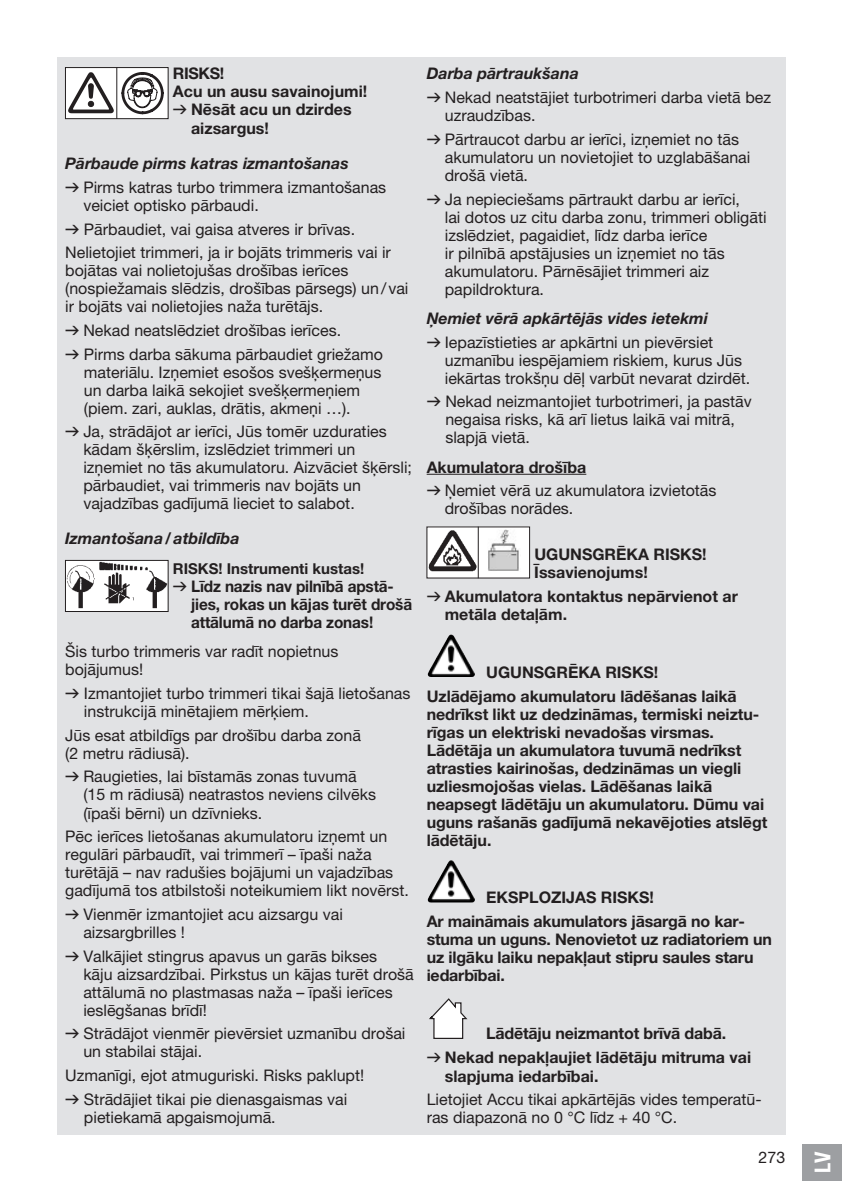
<style>
.page{position:relative;width:842px;height:1191px;background:#fff}
.page>*{position:absolute;margin:0;border:0;box-sizing:border-box;transform-origin:0 0}
.t1{font:22px "GARDENA Pro Bo Cond";color:#fff}
.t2{font:16px/18px "GARDENA Pro";color:#231f20}
.t3{font:700 16px/18px "GARDENA Pro";letter-spacing:-.005em;color:#231f20}
.t4{font:700 16px/18px "GARDENA Pro";letter-spacing:-.005em;color:#231f20;scale:.96 1}
.t5{font:italic 700 16px "GARDENA Pro";color:#231f20}
.t6{font:700 15px "GARDENA Pro";color:#231f20}
.s1{font-family:"Formdruck";font-weight:400}
.s2{font-weight:700;font-style:italic}
.s3{font-family:"Formdruck"}
.s4{font-weight:700}
</style>
<div class="page">
<div style="left:57px;top:57px;width:728px;height:1077px;background:#e1e2e4"></div>
<div style="left:65px;top:68px;width:103px;height:51px;background:#fff"></div>
<div style="left:65px;top:67px;width:103px;height:52px;border:1px solid #231f20"></div>
<hr style="left:116px;top:67px;width:1px;height:52px;background:#231f20">
<svg style="left:68px;top:72px;width:46px;height:41px"></svg>
<svg style="left:121px;top:72px;width:43px;height:42px"></svg>
<img style="left:67px;top:562px;width:99px;height:48px">
<div style="left:65px;top:560px;width:103px;height:52px;border:1px solid #231f20"></div>
<hr style="left:427px;top:474px;width:159px;height:1px;background:#231f20">
<div style="left:427px;top:527px;width:103px;height:51px;background:#fff"></div>
<div style="left:427px;top:526px;width:103px;height:52px;border:1px solid #231f20"></div>
<hr style="left:478px;top:526px;width:1px;height:52px;background:#231f20">
<img style="left:427px;top:526px;width:51px;height:52px">
<img style="left:488px;top:529px;width:31px;height:42px">
<img style="left:427px;top:634px;width:48px;height:43px">
<img style="left:427px;top:860px;width:48px;height:42px">
<svg style="left:429px;top:998px;width:39px;height:41px"></svg>
<div style="left:802px;top:1143px;width:40px;height:37px;background:#9d9fa2"></div>
<p class="t3" style="left:173px;top:64px;width:53px">RISKS!</p>
<p class="t3" style="left:173px;top:82px;width:196px">Acu un ausu savainojumi!</p>
<p class="t3" style="left:173px;top:100px;width:180px"><span class="s1">v</span> Nēsāt acu un dzirdes</p>
<p class="t3" style="left:191px;top:119px;width:79px">aizsargus!</p>
<p class="t2" style="left:65px;top:151px;width:323px;line-height:23.6px"><span class="s2">Pārbaude pirms katras izmantošanas<br></span><span class="s3">v</span> Pirms katras turbo trimmera izmantošanas</p>
<p class="t2" style="left:65px;top:193px;width:327px;line-height:23.6px;text-indent:18px">veiciet optisko pārbaudi.<br><span class="s3">v</span> Pārbaudiet, vai gaisa atveres ir brīvas.<br>Nelietojiet trimmeri, ja ir bojāts trimmeris vai ir</p>
<p class="t2" style="left:65px;top:261px;width:345px">bojātas vai nolietojušas drošības ierīces (nospiežamais slēdzis, drošības pārsegs) un/ vai ir bojāts vai nolietojies naža turētājs.</p>
<p class="t2" style="left:65px;top:318px;width:319px;line-height:23.6px"><span class="s3">v</span> Nekad neatslēdziet drošības ierīces.<br><span class="s3">v</span> Pirms darba sākuma pārbaudiet griežamo</p>
<p class="t2" style="left:84px;top:362px;width:299px">materiālu. Izņemiet esošos svešķermeņus un darba laikā sekojiet svešķermeņiem (piem. zari, auklas, drātis, akmeņi …).</p>
<p class="t2" style="left:83px;top:422px;width:330px;text-indent:-18px"><span class="s3">v</span> Ja, strādājot ar ierīci, Jūs tomēr uzduraties kādam šķērslim, izslēdziet trimmeri un izņemiet no tās akumulatoru. Aizvāciet šķērsli; pārbaudiet, vai trimmeris nav bojāts un vajadzības gadījumā lieciet to salabot.</p>
<p class="t5" style="left:65px;top:528px;width:176px">Izmantošana/atbildība</p>
<p class="t6" style="left:173px;top:559px;width:193px">RISKS! Instrumenti kustas!</p>
<p class="t4" style="left:191px;top:577px;width:232px;text-indent:-18px"><span class="s1">v</span> Līdz nazis nav pilnībā apstā&shy;jies, rokas un kājas turēt drošā attālumā no darba zonas!</p>
<p class="t2" style="left:65px;top:642px;width:275px">Šis turbo trimmeris var radīt nopietnus bojājumus!</p>
<p class="t2" style="left:84px;top:684px;width:328px;text-indent:-19px"><span class="s3">v</span> Izmantojiet turbo trimmeri tikai šajā lietošanas instrukcijā minētajiem mērķiem.</p>
<p class="t2" style="left:65px;top:726px;width:297px">Jūs esat atbildīgs par drošību darba zonā (2 metru rādiusā).</p>
<p class="t2" style="left:83px;top:767px;width:294px;text-indent:-18px"><span class="s3">v</span> Raugieties, lai bīstamās zonas tuvumā (15 m rādiusā) neatrastos neviens cilvēks (īpaši bērni) un dzīvnieks.</p>
<p class="t2" style="left:65px;top:827px;width:345px">Pēc ierīces lietošanas akumulatoru izņemt un regulāri pārbaudīt, vai trimmerī – īpaši naža turētājā – nav radušies bojājumi un vajadzības gadījumā tos atbilstoši noteikumiem likt novērst.</p>
<p class="t2" style="left:83px;top:905px;width:261px;text-indent:-18px"><span class="s3">v</span> Vienmēr izmantojiet acu aizsargu vai aizsargbrilles !</p>
<p class="t2" style="left:83px;top:946px;width:332px;text-indent:-18px"><span class="s3">v</span> Valkājiet stingrus apavus un garās bikses<br>kāju aizsardzībai. Pirkstus un kājas turēt drošā attālumā no plastmasas naža – īpaši ierīces ieslēgšanas brīdī!</p>
<p class="t2" style="left:83px;top:1024px;width:324px;text-indent:-18px"><span class="s3">v</span> Strādājot vienmēr pievērsiet uzmanību drošai un stabilai stājai.</p>
<p class="t2" style="left:65px;top:1063px;width:301px;line-height:23.6px">Uzmanīgi, ejot atmuguriski. Risks paklupt! <span class="s3">v</span> Strādājiet tikai pie dienasgaismas vai</p>
<p class="t2" style="left:84px;top:1107px;width:193px">pietiekamā apgaismojumā.</p>
<p class="t2" style="left:427px;top:62px;width:346px;line-height:23.6px"><span class="s2">Darba pārtraukšana<br></span><span class="s3">v</span> Nekad neatstājiet turbotrimeri darba vietā bez</p>
<p class="t2" style="left:427px;top:103px;width:314px;line-height:23.6px;text-indent:18px">uzraudzības.<br><span class="s3">v</span> Pārtraucot darbu ar ierīci, izņemiet no tās</p>
<p class="t2" style="left:445px;top:148px;width:307px">akumulatoru un novietojiet to uzglabāšanai drošā vietā.</p>
<p class="t2" style="left:445px;top:190px;width:323px;text-indent:-18px"><span class="s3">v</span> Ja nepieciešams pārtraukt darbu ar ierīci,<br>lai dotos uz citu darba zonu, trimmeri obligāti izslēdziet, pagaidiet, līdz darba ierīce<br>ir pilnībā apstājusies un izņemiet no tās akumulatoru. Pārnēsājiet trimmeri aiz papildroktura.</p>
<p class="t2" style="left:427px;top:306px;width:288px;line-height:23.6px"><span class="s2">Ņemiet vērā apkārtējās vides ietekmi </span><span class="s3">v</span> Iepazīstieties ar apkārtni un pievērsiet</p>
<p class="t2" style="left:445px;top:351px;width:307px">uzmanību iespējamiem riskiem, kurus Jūs iekārtas trokšņu dēļ varbūt nevarat dzirdēt.</p>
<p class="t2" style="left:445px;top:392px;width:308px;text-indent:-19px"><span class="s3">v</span> Nekad neizmantojiet turbotrimeri, ja pastāv negaisa risks, kā arī lietus laikā vai mitrā, slapjā vietā.</p>
<p class="t2" style="left:427px;top:455px;width:291px;line-height:23.6px"><span class="s4">Akumulatora drošība<br></span><span class="s3">v</span> Ņemiet vērā uz akumulatora izvietotās</p>
<p class="t2" style="left:445px;top:499px;width:130px">drošības norādes.</p>
<p class="t3" style="left:534px;top:545px;width:174px">UGUNSGRĒKA RISKS!<br>Īssavienojums!</p>
<p class="t3" style="left:445px;top:587px;width:295px;text-indent:-18px"><span class="s1">v</span> Akumulatora kontaktus nepārvienot ar metāla detaļām.</p>
<p class="t3" style="left:427px;top:660px;width:312px;line-height:23.6px;text-indent:60px">UGUNSGRĒKA RISKS!<br>Uzlādējamo akumulatoru lādēšanas laikā</p>
<p class="t3" style="left:427px;top:704px;width:342px">nedrīkst likt uz dedzināmas, termiski neiztu&shy;rīgas un elektriski nevadošas virsmas.<br>Lādētāja un akumulatora tuvumā nedrīkst atrasties kairinošas, dedzināmas un viegli uzliesmojošas vielas. Lādēšanas laikā neapsegt lādētāju un akumulatoru. Dūmu vai uguns rašanās gadījumā nekavējoties atslēgt lādētāju.</p>
<p class="t3" style="left:427px;top:885px;width:318px;line-height:23.6px;text-indent:60px">EKSPLOZIJAS RISKS!<br>Ar maināmais akumulators jāsargā no kar-</p>
<p class="t3" style="left:427px;top:930px;width:347px">stuma un uguns. Nenovietot uz radiatoriem un uz ilgāku laiku nepakļaut stipru saules staru iedarbībai.</p>
<p class="t3" style="left:427px;top:1021px;width:326px;line-height:23.6px;text-indent:59px">Lādētāju neizmantot brīvā dabā.<br><span class="s1">v</span> Nekad nepakļaujiet lādētāju mitruma vai</p>
<p class="t3" style="left:445px;top:1066px;width:155px">slapjuma iedarbībai.</p>
<p class="t2" style="left:427px;top:1090px;width:336px">Lietojiet Accu tikai apkārtējās vides temperatū&shy;ras diapazonā no 0 °C līdz + 40 °C.</p>
<p class="t2" style="left:759px;top:1147px;width:28px">273</p>
<h1 class="t1" style="left:809px;top:1172px;width:23px;rotate:-90deg">LV</h1>
</div>
